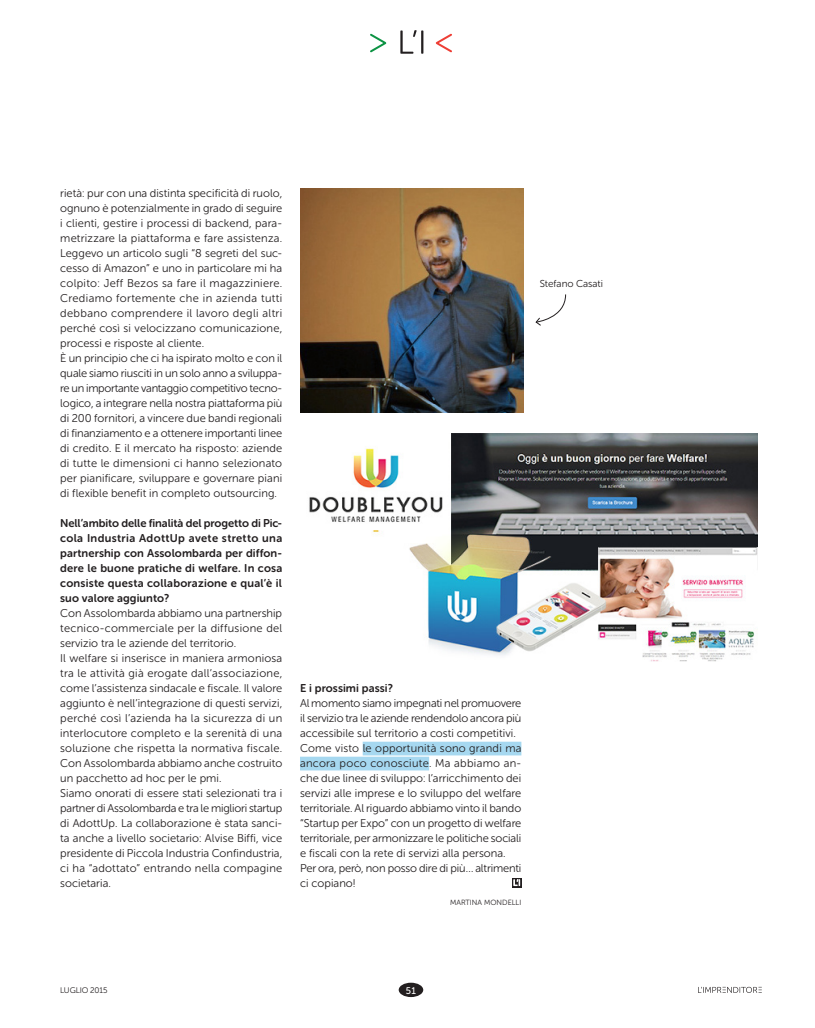
<style>
.page{position:relative;width:815px;height:1028px;background:#fff}
.page>*{position:absolute;margin:0;border:0;box-sizing:border-box;transform-origin:0 0}
.testo{font:11.25px/15px "Museo Sans Rounded 300";letter-spacing:.005em;color:#231f20;text-align:justify}
.domanada{font:11.25px/15px "Museo Sans Rounded 700";letter-spacing:.015em;color:#231f20;text-align:justify}
.t1{font:10px "Museo Sans Rounded 300";color:#231f20}
.t2{font:9.62px "Museo Sans Rounded 500";color:#fff}
.t3{font:8.12px "Museo Sans Rounded 300";letter-spacing:-.01em;color:#231f20}
.firma{font:7.5px "Museo Sans Rounded 300";letter-spacing:.005em;color:#231f20}
</style>
<div class="page">
<svg style="left:698px;top:986px;width:64px;height:7px"></svg>
<svg style="left:400px;top:30px;width:17px;height:24px"></svg>
<hr style="left:421px;top:30px;width:2px;height:24px;background:#231f20">
<svg style="left:370px;top:33px;width:17px;height:20px"></svg>
<svg style="left:435px;top:33px;width:17px;height:20px"></svg>
<div style="left:399px;top:982px;width:24px;height:15px;background:#231f20;border-radius:50%"></div>
<img style="left:300px;top:188px;width:224px;height:224px">
<div style="left:363px;top:741px;width:158px;height:14px;background:#a6d8f0"></div>
<div style="left:300px;top:756px;width:129px;height:14px;background:#a6d8f0"></div>
<svg style="left:512px;top:878px;width:9px;height:9px"></svg>
<svg style="left:513px;top:879px;width:7px;height:7px"></svg>
<svg style="left:536px;top:294px;width:30px;height:32px"></svg>
<img style="left:309px;top:433px;width:448px;height:228px">
<p class="testo" style="left:60px;top:186px;width:224px">rietà: pur con una distinta specificità di ruolo, ognuno è potenzialmente in grado di seguire i clienti, gestire i processi di backend, para&shy;metrizzare la piattaforma e fare assistenza.<br>Leggevo un articolo sugli “8 segreti del suc&shy;cesso di Amazon” e uno in particolare mi ha colpito: Jeff Bezos sa fare il magazziniere.<br>Crediamo fortemente che in azienda tutti debbano comprendere il lavoro degli altri perché così si velocizzano comunicazione, processi e risposte al cliente.</p>
<p class="testo" style="left:60px;top:351px;width:224px">È un principio che ci ha ispirato molto e con il quale siamo riusciti in un solo anno a sviluppa&shy;re un importante vantaggio competitivo tecno&shy;logico, a integrare nella nostra piattaforma più di 200 fornitori, a vincere due bandi regionali di finanziamento e a ottenere importanti linee di credito. E il mercato ha risposto: aziende di tutte le dimensioni ci hanno selezionato per pianificare, sviluppare e governare piani di flexible benefit in completo outsourcing.</p>
<p class="domanada" style="left:60px;top:516px;width:224px">Nell’ambito delle finalità del progetto di Pic&shy;cola Industria AdottUp avete stretto una partnership con Assolombarda per diffon&shy;dere le buone pratiche di welfare. In cosa consiste questa collaborazione e qual’è il suo valore aggiunto?</p>
<p class="testo" style="left:60px;top:606px;width:224px">Con Assolombarda abbiamo una partnership tecnico-commerciale per la diffusione del servizio tra le aziende del territorio.</p>
<p class="testo" style="left:60px;top:651px;width:224px">I l welfare si inserisce in maniera armoniosa tra le attività già erogate dall’associazione, come l’assistenza sindacale e fiscale. I l valore aggiunto è nell’integrazione di questi servizi, perché così l’azienda ha la sicurezza di un interlocutore completo e la serenità di una soluzione che rispetta la normativa fiscale.<br>Con Assolombarda abbiamo anche costruito un pacchetto ad hoc per le pmi.</p>
<p class="testo" style="left:60px;top:786px;width:224px">Siamo onorati di essere stati selezionati tra i partner di Assolombarda e tra le migliori startup di AdottU p. La collaborazione è stata sanci&shy;ta anche a livello societario: Alvise Biffi, vice presidente di Piccola I ndustria Confindustria, ci ha “adottato” entrando nella compagine societaria.</p>
<p class="domanada" style="left:300px;top:681px;width:95px">E i prossimi passi?</p>
<p class="testo" style="left:300px;top:696px;width:223px">Al momento siamo impegnati nel promuovere il servizio tra le aziende rendendolo ancora più accessibile sul territorio a costi competitivi.</p>
<p class="testo" style="left:300px;top:741px;width:223px">Come visto le opportunità sono grandi ma ancora poco conosciute. Ma abbiamo an&shy;che due linee di sviluppo: l’arricchimento dei servizi alle imprese e lo sviluppo del welfare territoriale. Al riguardo abbiamo vinto il bando “Startup per Expo” con un progetto di welfare territoriale, per armonizzare le politiche sociali e fiscali con la rete di servizi alla persona.</p>
<p class="testo" style="left:300px;top:861px;width:223px">Per ora, però, non posso dire di più… altrimenti ci copiano!</p>
<p class="firma" style="left:450px;top:898px;width:71px">MARTI NA MONDELLI</p>
<p class="t1" style="left:540px;top:278px;width:65px">Stefano Casati</p>
<p class="t3" style="left:60px;top:985px;width:49px">Luglio 2015</p>
<p class="t2" style="left:406px;top:984px;width:12px">51</p>
</div>
